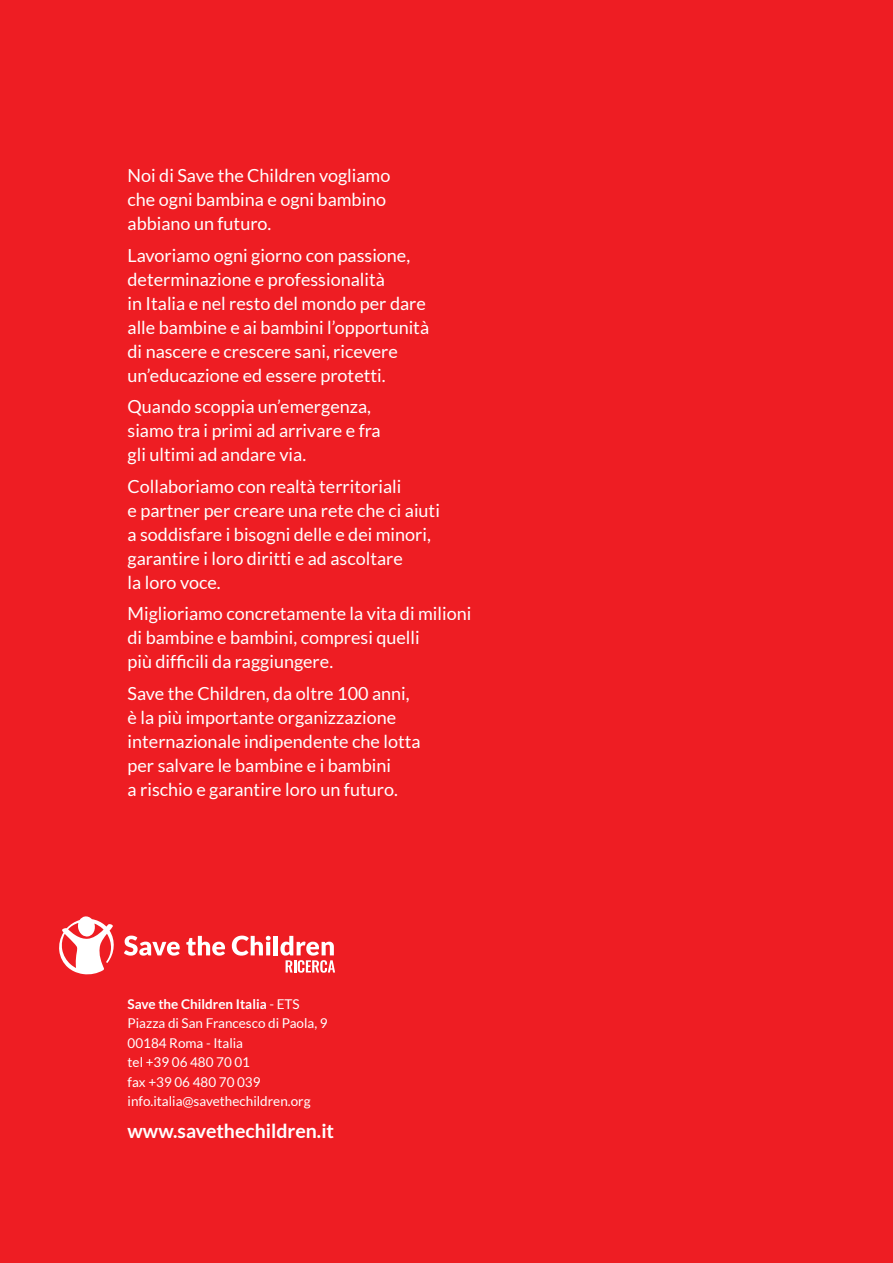
<style>
.page{position:relative;width:893px;height:1263px;background:#ee1d23}
.page>*{position:absolute;margin:0;border:0;box-sizing:border-box;transform-origin:0 0}
.t1{font:700 19.5px "Lato";color:#fff}
.t2{font:18px/24px "Lato";color:#fff}
.t3{font:13.5px/19.5px "Lato";color:#fff}
.s1{font-weight:700}
</style>
<div class="page">
<svg style="left:124px;top:935px;width:56px;height:21px"></svg>
<svg style="left:186px;top:936px;width:39px;height:20px"></svg>
<svg style="left:232px;top:935px;width:39px;height:21px"></svg>
<hr style="left:274px;top:936px;width:4px;height:19px;background:#fff">
<svg style="left:59px;top:916px;width:55px;height:59px"></svg>
<svg style="left:280px;top:936px;width:55px;height:37px"></svg>
<p class="t2" style="left:128px;top:164px;width:264px">Noi di Save the Children vogliamo che ogni bambina e ogni bambino abbiano un futuro.</p>
<p class="t2" style="left:128px;top:243px;width:303px">Lavoriamo ogni giorno con passione, determinazione e professionalità<br>in Italia e nel resto del mondo per dare alle bambine e ai bambini l’opportunità di nascere e crescere sani, ricevere un’educazione ed essere protetti.</p>
<p class="t2" style="left:128px;top:395px;width:255px">Quando scoppia un’emergenza, siamo tra i primi ad arrivare e fra gli ultimi ad andare via.</p>
<p class="t2" style="left:128px;top:474px;width:314px">Collaboriamo con realtà territoriali<br>e partner per creare una rete che ci aiuti a soddisfare i bisogni delle e dei minori, garantire i loro diritti e ad ascoltare<br>la loro voce.</p>
<p class="t2" style="left:128px;top:602px;width:345px">Miglioriamo concretamente la vita di milioni di bambine e bambini, compresi quelli<br>più difficili da raggiungere.</p>
<p class="t2" style="left:128px;top:681px;width:295px">Save the Children, da oltre 100 anni, è la più importante organizzazione internazionale indipendente che lotta per salvare le bambine e i bambini<br>a rischio e garantire loro un futuro.</p>
<p class="t3" style="left:128px;top:994px;width:202px"><span class="s1">Save the Children Italia</span> - ETS<br>Piazza di San Francesco di Paola, 9<br>00184 Roma - Italia<br>tel +39 06 480 70 01<br>fax +39 06 480 70 039 info.italia@savethechildren.org</p>
<p class="t1" style="left:128px;top:1119px;width:208px">www.savethechildren.it</p>
</div>
